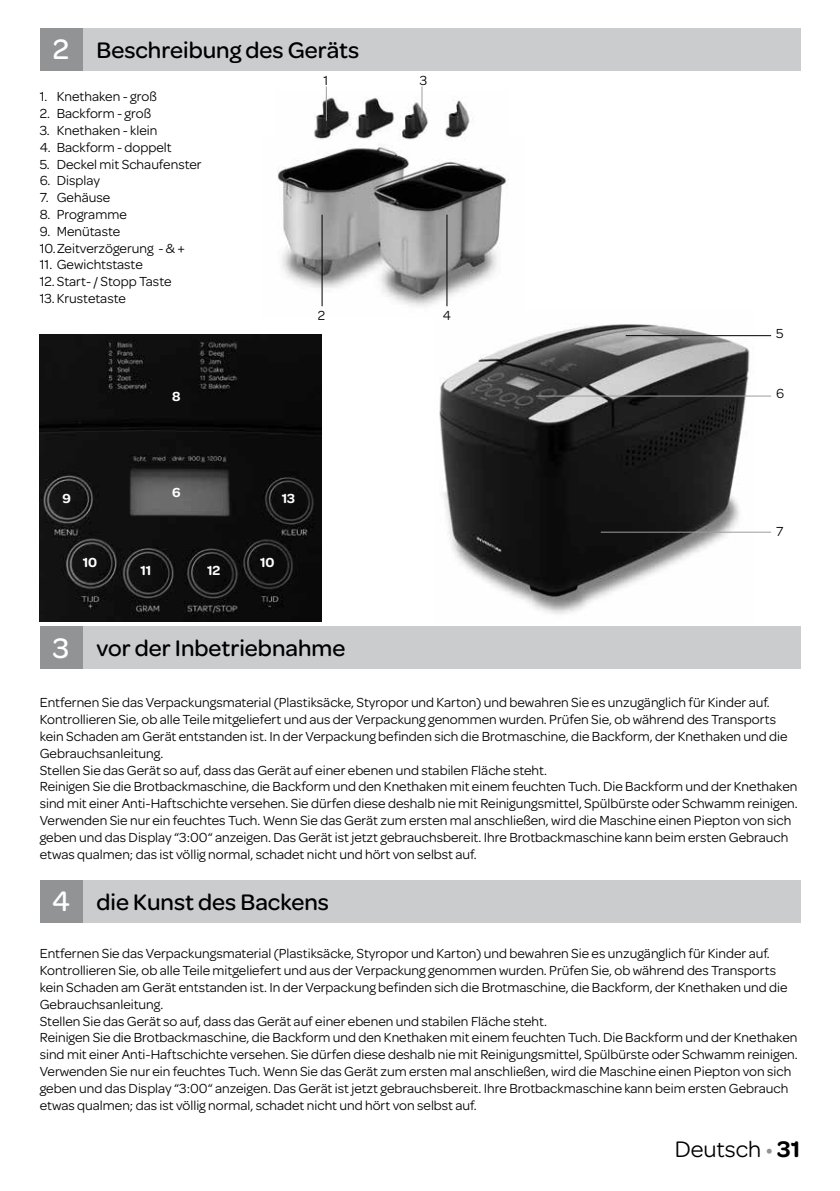
<style>
.page{position:relative;width:840px;height:1191px;background:#fff}
.page>*{position:absolute;margin:0;border:0;box-sizing:border-box;transform-origin:0 0}
.t1{font:500 30px "Omnes";color:#fff}
.t2{font:500 24px "Omnes";color:#000}
.t3{font:24px "Omnes";color:#000}
.t4{font:14px/16.8px "Omnes";color:#000}
.t5{font:600 14px "Omnes";color:#fff}
.s1{font-size:30px;color:#fff}
.s2{color:#929395}
.s3{font-weight:600}
</style>
<div class="page">
<div style="left:68px;top:28px;width:731px;height:43px;background:#cacccd"></div>
<div style="left:40px;top:28px;width:42px;height:43px;background:#929395"></div>
<div style="left:68px;top:626px;width:731px;height:43px;background:#cacccd"></div>
<div style="left:40px;top:626px;width:42px;height:43px;background:#929395"></div>
<div style="left:68px;top:880px;width:731px;height:42px;background:#cacccd"></div>
<div style="left:40px;top:880px;width:42px;height:42px;background:#929395"></div>
<img style="left:439px;top:324px;width:314px;height:290px">
<hr style="left:535px;top:395px;width:235px;height:1px;background:#9c9e9f">
<hr style="left:625px;top:335px;width:145px;height:1px;background:#000">
<hr style="left:600px;top:531px;width:170px;height:1px;background:#9c9e9f">
<img style="left:40px;top:335px;width:281px;height:287px">
<img style="left:277px;top:145px;width:232px;height:162px">
<img style="left:314px;top:90px;width:156px;height:50px">
<hr style="left:321px;top:215px;width:1px;height:91px;background:#000">
<hr style="left:446px;top:215px;width:1px;height:91px;background:#000">
<hr style="left:325px;top:86px;width:1px;height:35px;background:#9c9e9f">
<hr style="left:421px;top:86px;width:1px;height:31px;background:#9c9e9f">
<h2 class="t2" style="left:53px;top:33px;width:307px"><span class="s1">2</span> Beschreibung des Geräts</h2>
<p class="t4" style="left:40px;top:87px;width:118px">1. Knethaken - groß</p>
<p class="t4" style="left:40px;top:104px;width:113px">2. Backform - groß</p>
<p class="t4" style="left:40px;top:121px;width:119px">3. Knethaken - klein</p>
<p class="t4" style="left:40px;top:138px;width:133px">4. Backform - doppelt</p>
<p class="t4" style="left:40px;top:155px;width:163px">5. Deckel mit Schaufenster</p>
<p class="t4" style="left:40px;top:171px;width:62px">6. Display</p>
<p class="t4" style="left:40px;top:188px;width:72px">7. Gehäuse</p>
<p class="t4" style="left:40px;top:205px;width:88px">8. Programme</p>
<p class="t4" style="left:40px;top:222px;width:147px">9. Menütaste<br>10.Zeitverzögerung - &amp; +</p>
<p class="t4" style="left:40px;top:255px;width:105px">11. Gewichtstaste</p>
<p class="t4" style="left:40px;top:272px;width:133px">12. Start- / Stopp Taste</p>
<p class="t4" style="left:40px;top:289px;width:88px">13. Krustetaste</p>
<p class="t5" style="left:172px;top:386px;width:10px">8</p>
<p class="t4" style="left:323px;top:71px;width:6px">1</p>
<p class="t4" style="left:420px;top:71px;width:9px">3</p>
<p class="t4" style="left:317px;top:306px;width:9px">2</p>
<p class="t4" style="left:442px;top:306px;width:10px">4</p>
<p class="t5" style="left:62px;top:488px;width:10px">9</p>
<p class="t5" style="left:83px;top:552px;width:16px">10</p>
<p class="t5" style="left:172px;top:483px;width:10px">6</p>
<p class="t5" style="left:140px;top:561px;width:12px">11</p>
<p class="t5" style="left:207px;top:561px;width:15px">12</p>
<p class="t5" style="left:281px;top:488px;width:15px">13</p>
<p class="t5" style="left:260px;top:552px;width:16px">10</p>
<h1 class="t1" style="left:53px;top:627px;width:18px">3</h1>
<h2 class="t2" style="left:96px;top:631px;width:250px">vor der Inbetriebnahme</h2>
<p class="t4" style="left:775px;top:324px;width:9px">5</p>
<p class="t4" style="left:775px;top:384px;width:10px">6</p>
<p class="t4" style="left:775px;top:521px;width:9px">7</p>
<p class="t4" style="left:40px;top:693px;width:759px">Entfernen Sie das Verpackungsmaterial (Plastiksäcke, Styropor und Karton) und bewahren Sie es unzugänglich für Kinder auf.<br>Kontrollieren Sie, ob alle Teile mitgeliefert und aus der Verpackung genommen wurden. Prüfen Sie, ob während des Transports kein Schaden am Gerät entstanden ist. In der Verpackung befinden sich die Brotmaschine, die Backform, der Knethaken und die Gebrauchsanleitung.<br>Stellen Sie das Gerät so auf, dass das Gerät auf einer ebenen und stabilen Fläche steht.<br>Reinigen Sie die Brotbackmaschine, die Backform und den Knethaken mit einem feuchten Tuch. Die Backform und der Knethaken sind mit einer Anti-Haftschichte versehen. Sie dürfen diese deshalb nie mit Reinigungsmittel, Spülbürste oder Schwamm reinigen.<br>Verwenden Sie nur ein feuchtes Tuch. Wenn Sie das Gerät zum ersten mal anschließen, wird die Maschine einen Piepton von sich geben und das Display “3:00“ anzeigen. Das Gerät ist jetzt gebrauchsbereit. Ihre Brotbackmaschine kann beim ersten Gebrauch etwas qualmen; das ist völlig normal, schadet nicht und hört von selbst auf.</p>
<h2 class="t2" style="left:52px;top:885px;width:278px"><span class="s1">4</span> die Kunst des Backens</h2>
<p class="t4" style="left:40px;top:944px;width:759px">Entfernen Sie das Verpackungsmaterial (Plastiksäcke, Styropor und Karton) und bewahren Sie es unzugänglich für Kinder auf.<br>Kontrollieren Sie, ob alle Teile mitgeliefert und aus der Verpackung genommen wurden. Prüfen Sie, ob während des Transports kein Schaden am Gerät entstanden ist. In der Verpackung befinden sich die Brotmaschine, die Backform, der Knethaken und die Gebrauchsanleitung.<br>Stellen Sie das Gerät so auf, dass das Gerät auf einer ebenen und stabilen Fläche steht.<br>Reinigen Sie die Brotbackmaschine, die Backform und den Knethaken mit einem feuchten Tuch. Die Backform und der Knethaken sind mit einer Anti-Haftschichte versehen. Sie dürfen diese deshalb nie mit Reinigungsmittel, Spülbürste oder Schwamm reinigen.<br>Verwenden Sie nur ein feuchtes Tuch. Wenn Sie das Gerät zum ersten mal anschließen, wird die Maschine einen Piepton von sich geben und das Display “3:00“ anzeigen. Das Gerät ist jetzt gebrauchsbereit. Ihre Brotbackmaschine kann beim ersten Gebrauch etwas qualmen; das ist völlig normal, schadet nicht und hört von selbst auf.</p>
<h2 class="t3" style="left:674px;top:1132px;width:127px">Deutsch <span class="s2">•</span> <span class="s3">31</span></h2>
</div>
